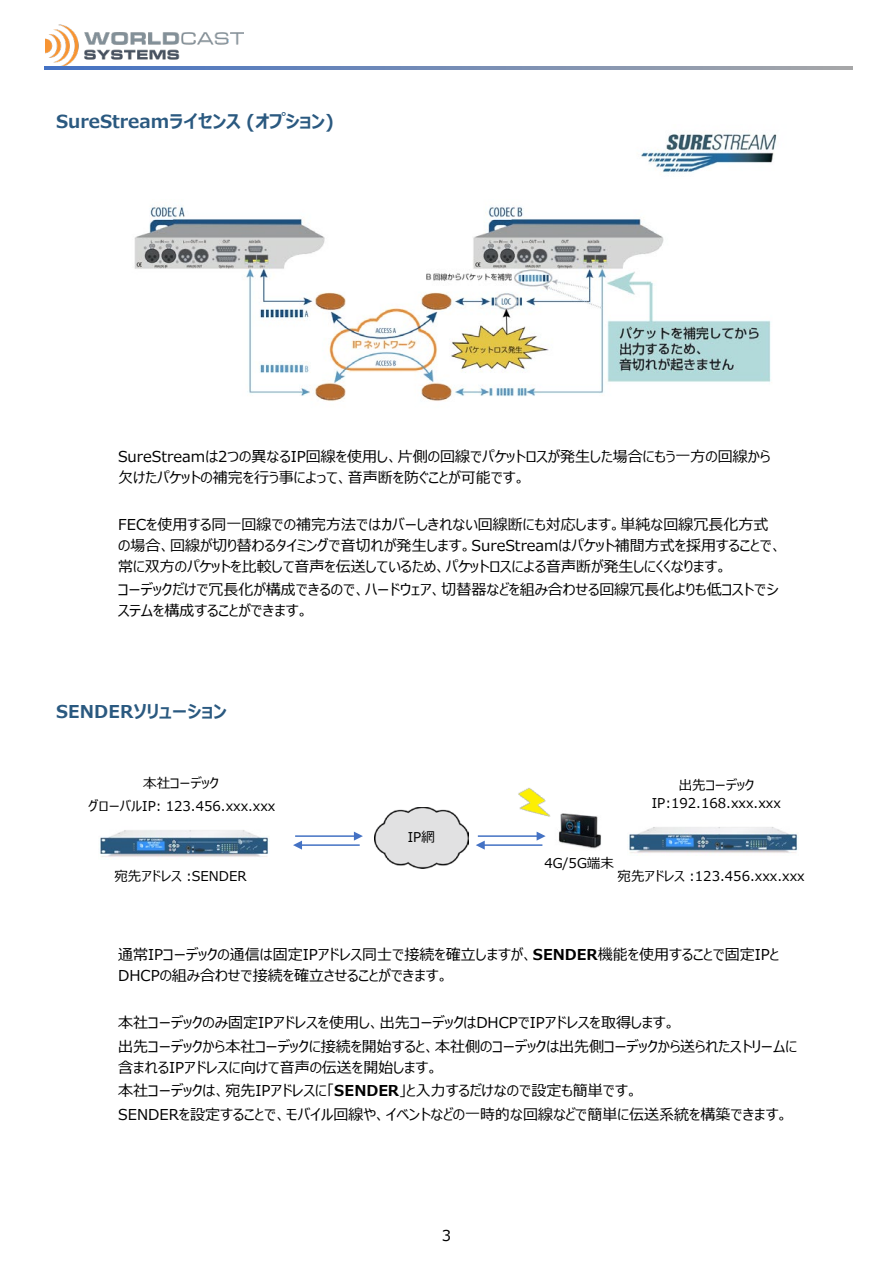
<style>
.page{position:relative;width:893px;height:1263px;background:#fff}
.page>*{position:absolute;margin:0;border:0;box-sizing:border-box;transform-origin:0 0}
.t1{font:700 18px "Meiryo UI";letter-spacing:-.005em;color:#2a5980}
.t2{font:700 17.7px "Meiryo UI";letter-spacing:.005em;color:#2a5980}
.t3{font:15px/20.7px "Meiryo UI";color:#000}
.t4{font:15px "Meiryo";color:#000}
.t5{font:13.5px "Meiryo UI";color:#000}
.s1{font-weight:700}
</style>
<div class="page">
<img style="left:46px;top:24px;width:197px;height:43px">
<svg style="left:46px;top:67px;width:807px;height:3px;background:#758cb6"></svg>
<img style="left:641px;top:134px;width:136px;height:39px">
<img style="left:134px;top:205px;width:637px;height:196px">
<img style="left:628px;top:827px;width:170px;height:26px">
<img style="left:558px;top:813px;width:43px;height:36px">
<img style="left:518px;top:788px;width:48px;height:49px">
<img style="left:100px;top:830px;width:169px;height:27px">
<hr style="left:478px;top:835px;width:60px;height:2px;background:#4472c4">
<svg style="left:537px;top:832px;width:9px;height:9px"></svg>
<hr style="left:483px;top:844px;width:59px;height:2px;background:#4472c4">
<svg style="left:476px;top:841px;width:9px;height:9px"></svg>
<img style="left:374px;top:807px;width:95px;height:61px">
<hr style="left:295px;top:835px;width:60px;height:2px;background:#4472c4">
<svg style="left:354px;top:832px;width:9px;height:9px"></svg>
<hr style="left:301px;top:844px;width:59px;height:2px;background:#4472c4">
<svg style="left:293px;top:841px;width:9px;height:9px"></svg>
<p class="t1" style="left:56px;top:109px;width:279px">SureStreamライセンス (オプション)</p>
<p class="t3" style="left:118px;top:447px;width:654px">SureStreamは2つの異なるIP回線を使用し、片側の回線でパケットロスが発生した場合にもう一方の回線から欠けたパケットの補完を行う事によって、音声断を防ぐことが可能です。</p>
<p class="t3" style="left:118px;top:515px;width:665px">FECを使用する同一回線での補完方法ではカバーしきれない回線断にも対応します。単純な回線冗長化方式の場合、回線が切り替わるタイミングで音切れが発生します。SureStreamはパケット補間方式を採用することで、常に双方のパケットを比較して音声を伝送しているため、パケットロスによる音声断が発生しにくくなります。</p>
<p class="t3" style="left:118px;top:580px;width:662px">コーデックだけで冗長化が構成できるので、ハードウェア、切替器などを組み合わせる回線冗長化よりも低コストでシステムを構成することができます。</p>
<p class="t2" style="left:56px;top:699px;width:172px">SENDERソリューション</p>
<p class="t5" style="left:143px;top:773px;width:77px">本社コーデック</p>
<p class="t5" style="left:679px;top:775px;width:77px">出先コーデック</p>
<p class="t5" style="left:88px;top:797px;width:189px">グローバルIP: 123.456.xxx.xxx</p>
<p class="t5" style="left:652px;top:794px;width:130px">IP:192.168.xxx.xxx</p>
<p class="t5" style="left:408px;top:827px;width:28px">IP網</p>
<p class="t5" style="left:114px;top:867px;width:134px">宛先アドレス :SENDER</p>
<p class="t5" style="left:544px;top:854px;width:71px">4G/5G端末</p>
<p class="t5" style="left:617px;top:867px;width:189px">宛先アドレス :123.456.xxx.xxx</p>
<p class="t3" style="left:118px;top:945px;width:663px">通常IPコーデックの通信は固定IPアドレス同士で接続を確立しますが、<span class="s1">SENDER</span>機能を使用することで固定IPと<br>DHCPの組み合わせで接続を確立させることができます。</p>
<p class="t3" style="left:118px;top:1012px;width:680px;line-height:23.7px">本社コーデックのみ固定IPアドレスを使用し、出先コーデックはDHCPでIPアドレスを取得します。<br>出先コーデックから本社コーデックに接続を開始すると、本社側のコーデックは出先側コーデックから送られたストリームに</p>
<p class="t3" style="left:118px;top:1056px;width:671px;line-height:23.7px">含まれるIPアドレスに向けて音声の伝送を開始します。<br>本社コーデックは、宛先IPアドレスに「<span class="s1">SENDER</span>」と入力するだけなので設定も簡単です。<br>SENDERを設定することで、モバイル回線や、イベントなどの一時的な回線などで簡単に伝送系統を構築できます。</p>
<p class="t4" style="left:442px;top:1225px;width:11px">3</p>
</div>
